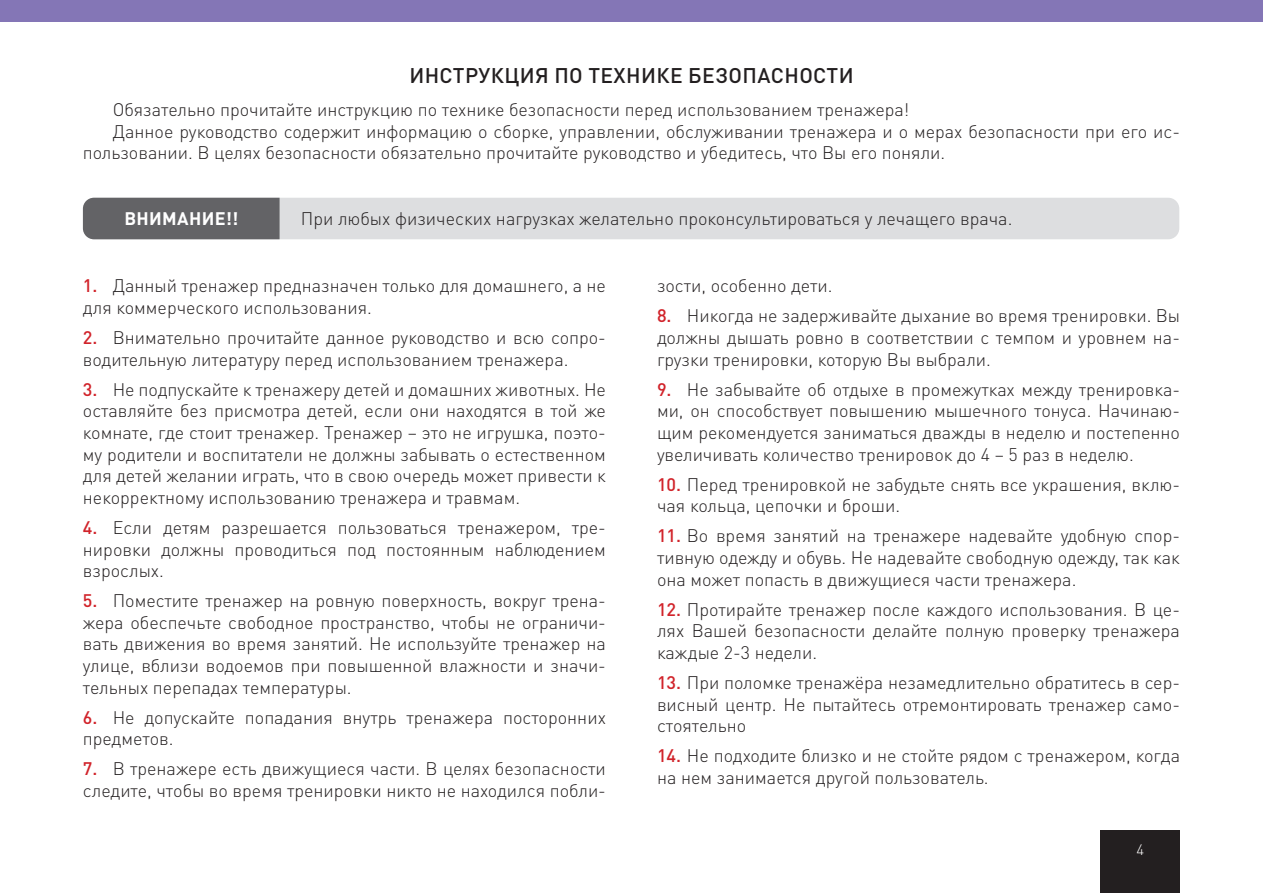
<style>
.page{position:relative;width:1263px;height:893px;background:#fff}
.page>*{position:absolute;margin:0;border:0;box-sizing:border-box;transform-origin:0 0}
.t1{font:500 21px "DIN Pro";letter-spacing:.02em;color:#231f20}
.t2{font:300 18px/21.6px "DIN Pro";color:#231f20;text-align:justify}
.t3{font:700 18px "DIN Pro";letter-spacing:.02em;color:#fff}
.t4{font:300 15px "DIN Pro";color:#fff}
.s1{font-weight:500;color:#d1232a}
</style>
<div class="page">
<div style="left:0;top:0;width:1263px;height:21px;background:#8476b6"></div>
<div style="left:1101px;top:831px;width:79px;height:62px;background:#231f20"></div>
<div style="left:83px;top:198px;width:1096px;height:41px;background:#dddee0;border-radius:11px"></div>
<div style="left:83px;top:198px;width:197px;height:41px;background:#636366"></div>
<p class="t1" style="left:409px;top:58px;width:446px">ИНСТРУКЦИЯ ПО ТЕХНИКЕ БЕЗОПАСНОСТИ</p>
<p class="t2" style="left:113px;top:97px;width:798px">Обязательно прочитайте инструкцию по технике безопасности перед использованием тренажера!</p>
<p class="t2" style="left:113px;top:119px;width:1069px">Данное руководство содержит информацию о сборке, управлении, обслуживании тренажера и о мерах безопасности при его ис-</p>
<p class="t2" style="left:83px;top:140px;width:864px">пользовании. В целях безопасности обязательно прочитайте руководство и убедитесь, что Вы его поняли.</p>
<p class="t3" style="left:124px;top:204px;width:115px">ВНИМАНИЕ!!</p>
<p class="t2" style="left:301px;top:207px;width:713px">При любых физических нагрузках желательно проконсультироваться у лечащего врача.</p>
<p class="t2" style="left:83px;top:273px;width:524px"><span class="s1">1.</span> Данный тренажер предназначен только для домашнего, а не для коммерческого использования.</p>
<p class="t2" style="left:83px;top:325px;width:524px"><span class="s1">2.</span> Внимательно прочитайте данное руководство и всю сопро&shy;водительную литературу перед использованием тренажера.</p>
<p class="t2" style="left:83px;top:377px;width:525px"><span class="s1">3.</span> Не подпускайте к тренажеру детей и домашних животных. Не оставляйте без присмотра детей, если они находятся в той же комнате, где стоит тренажер. Тренажер – это не игрушка, поэто&shy;му родители и воспитатели не должны забывать о естественном для детей желании играть, что в свою очередь может привести к некорректному использованию тренажера и травмам.</p>
<p class="t2" style="left:83px;top:515px;width:524px"><span class="s1">4.</span> Если детям разрешается пользоваться тренажером, тре&shy;нировки должны проводиться под постоянным наблюдением взрослых.</p>
<p class="t2" style="left:83px;top:588px;width:525px"><span class="s1">5.</span> Поместите тренажер на ровную поверхность, вокруг трена&shy;жера обеспечьте свободное пространство, чтобы не ограничи&shy;вать движения во время занятий. Не используйте тренажер на улице, вблизи водоемов при повышенной влажности и значи&shy;тельных перепадах температуры.</p>
<p class="t2" style="left:83px;top:705px;width:524px"><span class="s1">6.</span> Не допускайте попадания внутрь тренажера посторонних предметов.</p>
<p class="t2" style="left:83px;top:757px;width:524px"><span class="s1">7.</span> В тренажере есть движущиеся части. В целях безопасности следите, чтобы во время тренировки никто не находился побли-</p>
<p class="t2" style="left:657px;top:273px;width:177px">зости, особенно дети.</p>
<p class="t2" style="left:657px;top:304px;width:524px"><span class="s1">8.</span> Никогда не задерживайте дыхание во время тренировки. Вы должны дышать ровно в соответствии с темпом и уровнем на&shy;грузки тренировки, которую Вы выбрали.</p>
<p class="t2" style="left:657px;top:377px;width:525px"><span class="s1">9.</span> Не забывайте об отдыхе в промежутках между тренировка&shy;ми, он способствует повышению мышечного тонуса. Начинаю&shy;щим рекомендуется заниматься дважды в неделю и постепенно увеличивать количество тренировок до 4 – 5 раз в неделю.</p>
<p class="t2" style="left:657px;top:472px;width:524px"><span class="s1">10.</span> Перед тренировкой не забудьте снять все украшения, вклю&shy;чая кольца, цепочки и броши.</p>
<p class="t2" style="left:657px;top:524px;width:524px"><span class="s1">11.</span> Во время занятий на тренажере надевайте удобную спор&shy;тивную одежду и обувь. Не надевайте свободную одежду, так как она может попасть в движущиеся части тренажера.</p>
<p class="t2" style="left:657px;top:597px;width:525px"><span class="s1">12.</span> Протирайте тренажер после каждого использования. В це&shy;лях Вашей безопасности делайте полную проверку тренажера каждые 2-3 недели.</p>
<p class="t2" style="left:657px;top:670px;width:524px"><span class="s1">13.</span> При поломке тренажёра незамедлительно обратитесь в сер&shy;висный центр. Не пытайтесь отремонтировать тренажер само&shy;стоятельно</p>
<p class="t2" style="left:657px;top:743px;width:525px"><span class="s1">14.</span> Не подходите близко и не стойте рядом с тренажером, когда на нем занимается другой пользователь.</p>
<p class="t4" style="left:1136px;top:838px;width:9px">4</p>
</div>
